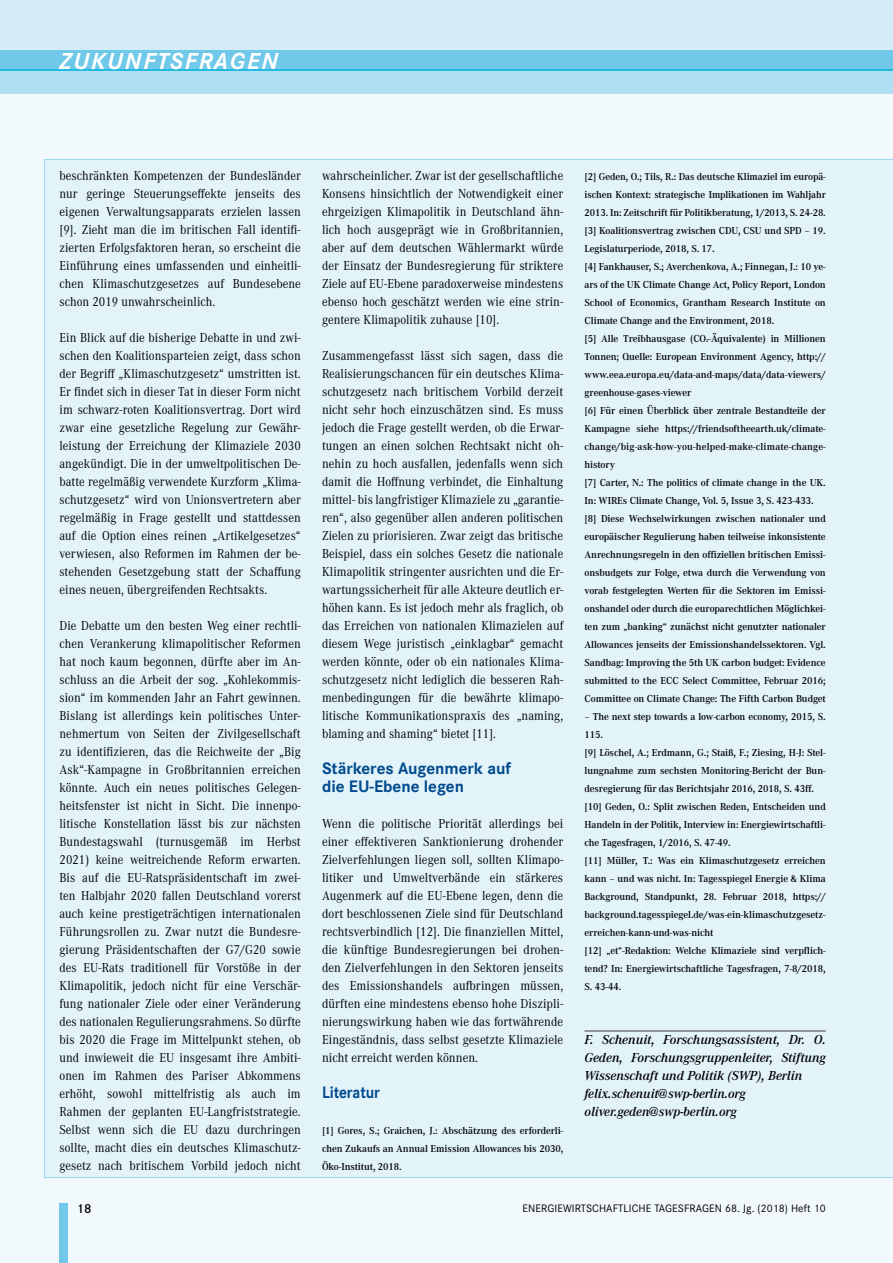
<style>
.page{position:relative;width:893px;height:1263px;background:#fff}
.page>*{position:absolute;margin:0;border:0;box-sizing:border-box;transform-origin:0 0}
.t1{font:italic 700 24px "Corporate S";letter-spacing:.075em;color:#fff}
.t2{font:700 17.25px/18px "Corporate S";color:#004a8d}
.t3{font:700 17.25px "Corporate S";color:#004a8d;scale:.89 1}
.t4{font:13.5px/18px "Corporate A";letter-spacing:.005em;color:#000;text-align:justify;scale:.91 1}
.t5{font:13.5px/18px "Corporate A";letter-spacing:.005em;color:#000;text-align:justify;scale:.92 1}
.t6{font:italic 600 13.5px/18px "Corporate A";color:#000}
.t7{font:600 13.5px "Corporate S";color:#000}
.t8{font:11.25px "Corporate S";letter-spacing:.005em;color:#000}
.t9{font:600 10.5px/18px "Corporate A";letter-spacing:-.01em;color:#000}
</style>
<div class="page">
<div style="left:0;top:66px;width:893px;height:1197px;background:#f1f9fc"></div>
<div style="left:44px;top:159px;width:849px;height:1019px;background:#e2f3fa"></div>
<div style="left:0;top:0;width:893px;height:71px;background:#d3ecf7"></div>
<div style="left:0;top:50px;width:893px;height:19px;background:#70c9e8"></div>
<div style="left:0;top:69px;width:893px;height:5px;background:#23bae2"></div>
<div style="left:60px;top:1203px;width:8px;height:60px;background:#70c9e8"></div>
<div style="left:0;top:71px;width:893px;height:23px;background:#b0dff1"></div>
<hr style="left:585px;top:1030px;width:241px;height:1px;background:#3e3d40">
<h1 class="t1" style="left:60px;top:47px;width:220px">ZUKUNFTSFRAGEN</h1>
<p class="t4" style="left:60px;top:167px;width:267px">beschränkten Kompetenzen der Bundesländer nur geringe Steuerungseffekte jenseits des eigenen Verwaltungsapparats erzielen lassen [9]. Zieht man die im britischen Fall identifi&shy;zierten Erfolgsfaktoren heran, so erscheint die Einführung eines umfassenden und einheitli&shy;chen Klimaschutzgesetzes auf Bundesebene schon 2019 unwahrscheinlich.</p>
<p class="t4" style="left:60px;top:329px;width:267px">Ein Blick auf die bisherige Debatte in und zwi&shy;schen den Koalitionsparteien zeigt, dass schon der Begriff „Klimaschutzgesetz“ umstritten ist.<br>Er findet sich in dieser Tat in dieser Form nicht im schwarz-roten Koalitionsvertrag. Dort wird zwar eine gesetzliche Regelung zur Gewähr&shy;leistung der Erreichung der Klimaziele 2030 angekündigt. Die in der umweltpolitischen De&shy;batte regelmäßig verwendete Kurzform „Klima&shy;schutzgesetz“ wird von Unionsvertretern aber regelmäßig in Frage gestellt und stattdessen auf die Option eines reinen „Artikelgesetzes“ verwiesen, also Reformen im Rahmen der be&shy;stehenden Gesetzgebung statt der Schaffung eines neuen, übergreifenden Rechtsakts.</p>
<p class="t4" style="left:60px;top:617px;width:267px">Die Debatte um den besten Weg einer rechtli&shy;chen Verankerung klimapolitischer Reformen hat noch kaum begonnen, dürfte aber im An&shy;schluss an die Arbeit der sog. „Kohlekommis&shy;sion“ im kommenden Jahr an Fahrt gewinnen.<br>Bislang ist allerdings kein politisches Unter&shy;nehmertum von Seiten der Zivilgesellschaft zu identifizieren, das die Reichweite der „Big Ask“-Kampagne in Großbritannien erreichen könnte. Auch ein neues politisches Gelegen&shy;heitsfenster ist nicht in Sicht. Die innenpo&shy;litische Konstellation lässt bis zur nächsten Bundestagswahl (turnusgemäß im Herbst 2021) keine weitreichende Reform erwarten.<br>Bis auf die EU-Ratspräsidentschaft im zwei&shy;ten Halbjahr 2020 fallen Deutschland vorerst auch keine prestigeträchtigen internationalen Führungsrollen zu. Zwar nutzt die Bundesre&shy;gierung Präsidentschaften der G7/G20 sowie des EU-Rats traditionell für Vorstöße in der Klimapolitik, jedoch nicht für eine Verschär&shy;fung nationaler Ziele oder einer Veränderung des nationalen Regulierungsrahmens. So dürfte bis 2020 die Frage im Mittelpunkt stehen, ob und inwieweit die EU insgesamt ihre Ambiti&shy;onen im Rahmen des Pariser Abkommens erhöht, sowohl mittelfristig als auch im Rahmen der geplanten EU-Langfriststrategie.<br>Selbst wenn sich die EU dazu durchringen sollte, macht dies ein deutsches Klimaschutz&shy;gesetz nach britischem Vorbild jedoch nicht</p>
<p class="t4" style="left:322px;top:167px;width:267px">wahrscheinlicher. Zwar ist der gesellschaftliche Konsens hinsichtlich der Notwendigkeit einer ehrgeizigen Klimapolitik in Deutschland ähn&shy;lich hoch ausgeprägt wie in Großbritannien, aber auf dem deutschen Wählermarkt würde der Einsatz der Bundesregierung für striktere Ziele auf EU-Ebene paradoxerweise mindestens ebenso hoch geschätzt werden wie eine strin&shy;gentere Klimapolitik zuhause [10].</p>
<p class="t4" style="left:322px;top:347px;width:267px">Zusammengefasst lässt sich sagen, dass die Realisierungschancen für ein deutsches Klima&shy;schutzgesetz nach britischem Vorbild derzeit nicht sehr hoch einzuschätzen sind. Es muss jedoch die Frage gestellt werden, ob die Erwar&shy;tungen an einen solchen Rechtsakt nicht oh&shy;nehin zu hoch ausfallen, jedenfalls wenn sich damit die Hoffnung verbindet, die Einhaltung mittel- bis langfristiger Klimaziele zu „garantie&shy;ren“, also gegenüber allen anderen politischen Zielen zu priorisieren. Zwar zeigt das britische Beispiel, dass ein solches Gesetz die nationale Klimapolitik stringenter ausrichten und die Er&shy;wartungssicherheit für alle Akteure deutlich er&shy;höhen kann. Es ist jedoch mehr als fraglich, ob das Erreichen von nationalen Klimazielen auf diesem Wege juristisch „einklagbar“ gemacht werden könnte, oder ob ein nationales Klima&shy;schutzgesetz nicht lediglich die besseren Rah&shy;menbedingungen für die bewährte klimapo&shy;litische Kommunikationspraxis des „naming, blaming and shaming“ bietet [11].</p>
<p class="t2" style="left:322px;top:760px;width:191px">Stärkeres Augenmerk auf die EU-Ebene legen</p>
<p class="t5" style="left:322px;top:815px;width:264px">Wenn die politische Priorität allerdings bei einer effektiveren Sanktionierung drohender Zielverfehlungen liegen soll, sollten Klimapo&shy;litiker und Umweltverbände ein stärkeres Augenmerk auf die EU-Ebene legen, denn die dort beschlossenen Ziele sind für Deutschland rechtsverbindlich [12]. Die finanziellen Mittel, die künftige Bundesregierungen bei drohen&shy;den Zielverfehlungen in den Sektoren jenseits des Emissionshandels aufbringen müssen, dürften eine mindestens ebenso hohe Diszipli&shy;nierungswirkung haben wie das fortwährende Eingeständnis, dass selbst gesetzte Klimaziele nicht erreicht werden können.</p>
<p class="t3" style="left:322px;top:1082px;width:67px">Literatur</p>
<p class="t9" style="left:322px;top:1122px;width:243px;text-align:justify">[1] Gores, S.; Graichen, J.: Abschätzung des erforderli&shy;chen Zukaufs an Annual Emission Allowances bis 2030, Öko-Institut, 2018.</p>
<p class="t9" style="left:585px;top:168px;width:243px">[2] Geden, O.; Tils, R.: Das deutsche Klimaziel im europä&shy;ischen Kontext: strategische Implikationen im Wahljahr 2013. In: Zeitschrift für Politikberatung, 1/2013, S. 24-28. [3] Koalitionsvertrag zwischen CDU, CSU und SPD – 19.<br>Legislaturperiode, 2018, S. 17.<br>[4] Fankhauser, S.; Averchenkova, A.; Finnegan, J.: 10 ye&shy;ars of the UK Climate Change Act, Policy Report, London School of Economics, Grantham Research Institute on Climate Change and the Environment, 2018.<br>[5] Alle Treibhausgase (CO2-Äquivalente) in Millionen Tonnen; Quelle: European Environment Agency, http:// www.eea.europa.eu/data-and-maps/data/data-viewers/ greenhouse-gases-viewer<br>[6] Für einen Überblick über zentrale Bestandteile der Kampagne siehe https://friendsoftheearth.uk/climate&shy;change/big-ask-how-you-helped-make-climate-change&shy;history<br>[7] Carter, N.: The politics of climate change in the UK.<br>In: WIREs Climate Change, Vol. 5, Issue 3, S. 423-433. [8] Diese Wechselwirkungen zwischen nationaler und europäischer Regulierung haben teilweise inkonsistente Anrechnungsregeln in den offiziellen britischen Emissi&shy;onsbudgets zur Folge, etwa durch die Verwendung von vorab festgelegten Werten für die Sektoren im Emissi&shy;onshandel oder durch die europarechtlichen Möglichkei&shy;ten zum „banking“ zunächst nicht genutzter nationaler Allowances jenseits der Emissionshandelssektoren. Vgl.<br>Sandbag: Improving the 5th UK carbon budget: Evidence submitted to the ECC Select Committee, Februar 2016; Committee on Climate Change: The Fifth Carbon Budget</p>
<p class="t9" style="left:585px;top:708px;width:243px">– The next step towards a low-carbon economy, 2015, S.<br>115.<br>[9] Löschel, A.; Erdmann, G.; Staiß, F.; Ziesing, H-J: Stel&shy;lungnahme zum sechsten Monitoring-Bericht der Bun&shy;desregierung für das Berichtsjahr 2016, 2018, S. 43ff. [10] Geden, O.: Split zwischen Reden, Entscheiden und Handeln in der Politik, Interview in: Energiewirtschaftli&shy;che Tagesfragen, 1/2016, S. 47-49.<br>[11] Müller, T.: Was ein Klimaschutzgesetz erreichen kann – und was nicht. In: Tagesspiegel Energie &amp; Klima Background, Standpunkt, 28. Februar 2018, https:// background.tagesspiegel.de/was-ein-klimaschutzgesetz&shy;erreichen-kann-und-was-nicht<br>[12] „et“-Redaktion: Welche Klimaziele sind verpflich&shy;tend? In: Energiewirtschaftliche Tagesfragen, 7-8/2018, S. 43-44.</p>
<p class="t6" style="left:585px;top:1031px;width:243px">F. Schenuit, Forschungsassistent, Dr. O.<br>Geden, Forschungsgruppenleiter, Stiftung Wissenschaft und Politik (SWP), Berlin felix.schenuit@swp-berlin.org oliver.geden@swp-berlin.org</p>
<p class="t7" style="left:77px;top:1201px;width:16px">18</p>
<p class="t8" style="left:522px;top:1202px;width:305px">ENERGIEWIRTSCHAFTLICHE TAGESFRAGEN 68. Jg. (2018) Heft 10</p>
</div>
